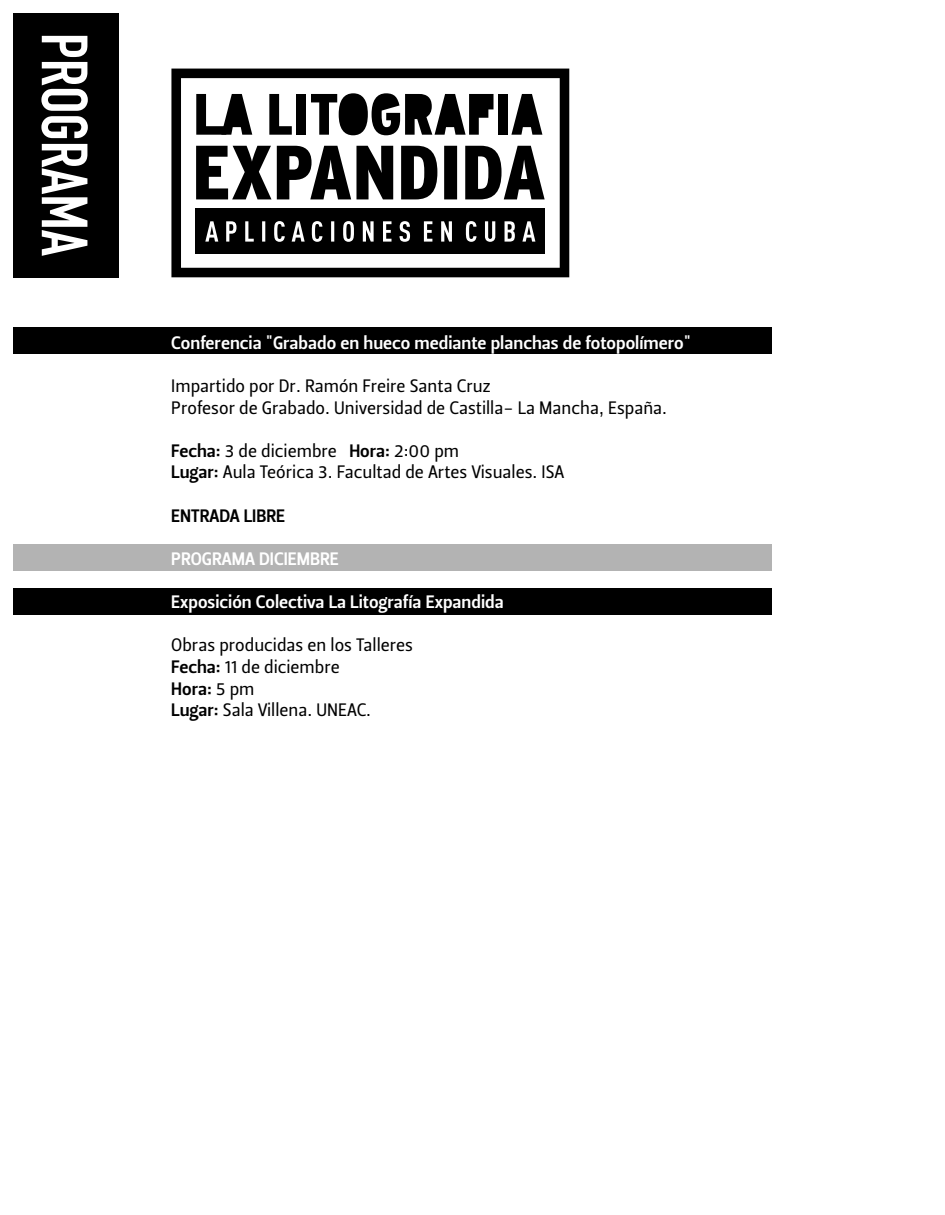
<style>
.page{position:relative;width:945px;height:1215px;background:#fff}
.page>*{position:absolute;margin:0;border:0;box-sizing:border-box;transform-origin:0 0}
.t1{font:700 64.2px "DIN Condensed";color:#fff}
.t2{font:18px/21.6px "Leitura Sans Grot 2";color:#000}
.t3{font:18px "Leitura Sans Grot 3";color:#fff}
.t4{font:18px "Leitura Sans Grot 3";color:#000}
.s1{font-family:"Leitura Sans Grot 3"}
.s2{font-family:"Leitura Sans Grot 2"}
</style>
<div class="page">
<div style="left:14px;top:588px;width:758px;height:27px;background:#000"></div>
<div style="left:14px;top:544px;width:758px;height:27px;background:#b3b3b3"></div>
<div style="left:14px;top:14px;width:105px;height:264px;background:#000"></div>
<svg style="left:171px;top:69px;width:398px;height:208px;fill:#000"></svg>
<div style="left:14px;top:327px;width:758px;height:27px;background:#000"></div>
<h1 class="t1" style="left:88px;top:33px;width:225px;rotate:90deg">PROGRAMA</h1>
<p class="t3" style="left:171px;top:335px;width:521px">Conferencia "Grabado en hueco mediante planchas de fotopolímero"</p>
<p class="t2" style="left:171px;top:377px;width:497px">Impartido por Dr. Ramón Freire Santa Cruz<br>Profesor de Grabado. Universidad de Castilla- La Mancha, España.</p>
<p class="t2" style="left:171px;top:441px;width:395px"><span class="s1">Fecha:</span> 3 de diciembre <span class="s1">Hora:</span> 2:00 pm<br><span class="s1">Lugar:</span> Aula Teórica 3. Facultad de Artes Visuales. ISA</p>
<p class="t4" style="left:171px;top:508px;width:115px">ENTRADA LIBRE</p>
<p class="t3" style="left:171px;top:551px;width:169px">PROGRAMA DICIEMBRE</p>
<p class="t3" style="left:171px;top:594px;width:334px">Exposición Colectiva La Litografía Expandida</p>
<p class="t2" style="left:171px;top:636px;width:243px">Obras producidas en los Talleres<br><span class="s1">Fecha:</span> 11 de diciembre</p>
<p class="t4" style="left:171px;top:681px;width:85px">Hora: <span class="s2">5 pm</span></p>
<p class="t2" style="left:171px;top:701px;width:201px"><span class="s1">Lugar:</span> Sala Villena. UNEAC.</p>
</div>
